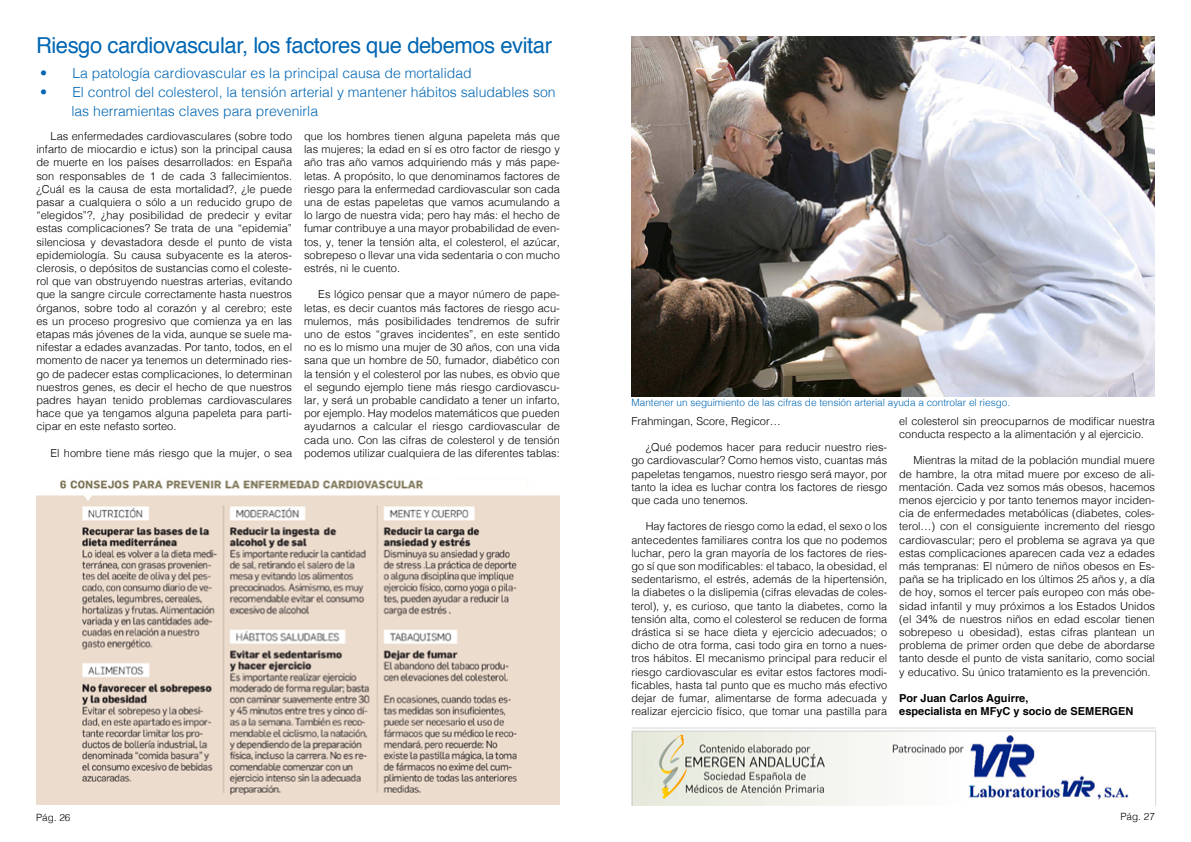
<style>
.page{position:relative;width:1191px;height:842px;background:#fff}
.page>*{position:absolute;margin:0;border:0;box-sizing:border-box;transform-origin:0 0}
.t1{font:22px "Helvetica";letter-spacing:-.02em;color:#0066b3}
.t2{font:300 14px/19.8px "Helvetica";color:#0066b3}
.t3{font:300 11px/13.2px "Helvetica";color:#000;text-align:justify}
.t4{font:700 11px/13.2px "Helvetica";color:#000}
.t5{font:300 10px "Helvetica";color:#0066b3}
.t6{font:300 10px "Helvetica";color:#000}
</style>
<div class="page">
<img style="left:36px;top:480px;width:523px;height:324px">
<img style="left:631px;top:36px;width:524px;height:360px">
<img style="left:631px;top:727px;width:525px;height:79px">
<h1 class="t1" style="left:36px;top:29px;width:517px">Riesgo cardiovascular, los factores que debemos evitar</h1>
<p class="t2" style="left:40px;top:62px;width:433px">• La patología cardiovascular es la principal causa de mortalidad</p>
<p class="t2" style="left:71px;top:81px;width:486px;text-indent:-31px">• El control del colesterol, la tensión arterial y mantener hábitos saludables son las herramientas claves para prevenirla</p>
<p class="t3" style="left:36px;top:129px;width:257px;text-indent:14px">Las enfermedades cardiovasculares (sobre todo infarto de miocardio e ictus) son la principal causa de muerte en los países desarrollados: en España son responsables de 1 de cada 3 fallecimientos. ¿Cuál es la causa de esta mortalidad?, ¿le puede pasar a cualquiera o sólo a un reducido grupo de “elegidos”?, ¿hay posibilidad de predecir y evitar estas complicaciones? Se trata de una “epidemia” silenciosa y devastadora desde el punto de vista epidemiología. Su causa subyacente es la ateros&shy;clerosis, o depósitos de sustancias como el coleste&shy;rol que van obstruyendo nuestras arterias, evitando que la sangre circule correctamente hasta nuestros órganos, sobre todo al corazón y al cerebro; este es un proceso progresivo que comienza ya en las etapas más jóvenes de la vida, aunque se suele ma&shy;nifestar a edades avanzadas. Por tanto, todos, en el momento de nacer ya tenemos un determinado ries&shy;go de padecer estas complicaciones, lo determinan nuestros genes, es decir el hecho de que nuestros padres hayan tenido problemas cardiovasculares hace que ya tengamos alguna papeleta para parti&shy;cipar en este nefasto sorteo.</p>
<p class="t3" style="left:51px;top:445px;width:243px">El hombre tiene más riesgo que la mujer, o sea</p>
<p class="t3" style="left:304px;top:129px;width:257px">que los hombres tienen alguna papeleta más que las mujeres; la edad en sí es otro factor de riesgo y año tras año vamos adquiriendo más y más pape&shy;letas. A propósito, lo que denominamos factores de riesgo para la enfermedad cardiovascular son cada una de estas papeletas que vamos acumulando a lo largo de nuestra vida; pero hay más: el hecho de fumar contribuye a una mayor probabilidad de even&shy;tos, y, tener la tensión alta, el colesterol, el azúcar, sobrepeso o llevar una vida sedentaria o con mucho estrés, ni le cuento.</p>
<p class="t3" style="left:304px;top:287px;width:257px;text-indent:14px">Es lógico pensar que a mayor número de pape&shy;letas, es decir cuantos más factores de riesgo acu&shy;mulemos, más posibilidades tendremos de sufrir uno de estos “graves incidentes”, en este sentido no es lo mismo una mujer de 30 años, con una vida sana que un hombre de 50, fumador, diabético con la tensión y el colesterol por las nubes, es obvio que el segundo ejemplo tiene más riesgo cardiovascu&shy;lar, y será un probable candidato a tener un infarto, por ejemplo. Hay modelos matemáticos que pueden ayudarnos a calcular el riesgo cardiovascular de cada uno. Con las cifras de colesterol y de tensión podemos utilizar cualquiera de las diferentes tablas:</p>
<p class="t5" style="left:631px;top:394px;width:380px">Mantener un seguimiento de las cifras de tensión arterial ayuda a controlar el riesgo.</p>
<p class="t3" style="left:631px;top:413px;width:151px">Frahmingan, Score, Regicor…</p>
<p class="t3" style="left:631px;top:440px;width:257px;text-indent:14px">¿Qué podemos hacer para reducir nuestro ries&shy;go cardiovascular? Como hemos visto, cuantas más papeletas tengamos, nuestro riesgo será mayor, por tanto la idea es luchar contra los factores de riesgo que cada uno tenemos.</p>
<p class="t3" style="left:631px;top:519px;width:257px;text-indent:14px">Hay factores de riesgo como la edad, el sexo o los antecedentes familiares contra los que no podemos luchar, pero la gran mayoría de los factores de ries&shy;go sí que son modificables: el tabaco, la obesidad, el sedentarismo, el estrés, además de la hipertensión, la diabetes o la dislipemia (cifras elevadas de coles&shy;terol), y, es curioso, que tanto la diabetes, como la tensión alta, como el colesterol se reducen de forma drástica si se hace dieta y ejercicio adecuados; o dicho de otra forma, casi todo gira en torno a nues&shy;tros hábitos. El mecanismo principal para reducir el riesgo cardiovascular es evitar estos factores modi&shy;ficables, hasta tal punto que es mucho más efectivo dejar de fumar, alimentarse de forma adecuada y realizar ejercicio físico, que tomar una pastilla para</p>
<p class="t3" style="left:899px;top:413px;width:257px">el colesterol sin preocuparnos de modificar nuestra conducta respecto a la alimentación y al ejercicio.</p>
<p class="t3" style="left:899px;top:453px;width:257px;text-indent:14px">Mientras la mitad de la población mundial muere de hambre, la otra mitad muere por exceso de ali&shy;mentación. Cada vez somos más obesos, hacemos menos ejercicio y por tanto tenemos mayor inciden&shy;cia de enfermedades metabólicas (diabetes, coles&shy;terol…) con el consiguiente incremento del riesgo cardiovascular; pero el problema se agrava ya que estas complicaciones aparecen cada vez a edades más tempranas: El número de niños obesos en Es&shy;paña se ha triplicado en los últimos 25 años y, a día de hoy, somos el tercer país europeo con más obe&shy;sidad infantil y muy próximos a los Estados Unidos (el 34% de nuestros niños en edad escolar tienen sobrepeso u obesidad), estas cifras plantean un problema de primer orden que debe de abordarse tanto desde el punto de vista sanitario, como social y educativo. Su único tratamiento es la prevención.</p>
<p class="t4" style="left:899px;top:692px;width:236px">Por Juan Carlos Aguirre,<br>especialista en MFyC y socio de SEMERGEN</p>
<p class="t6" style="left:36px;top:809px;width:36px">Pág. 26</p>
<p class="t6" style="left:1120px;top:808px;width:36px">Pág. 27</p>
</div>
